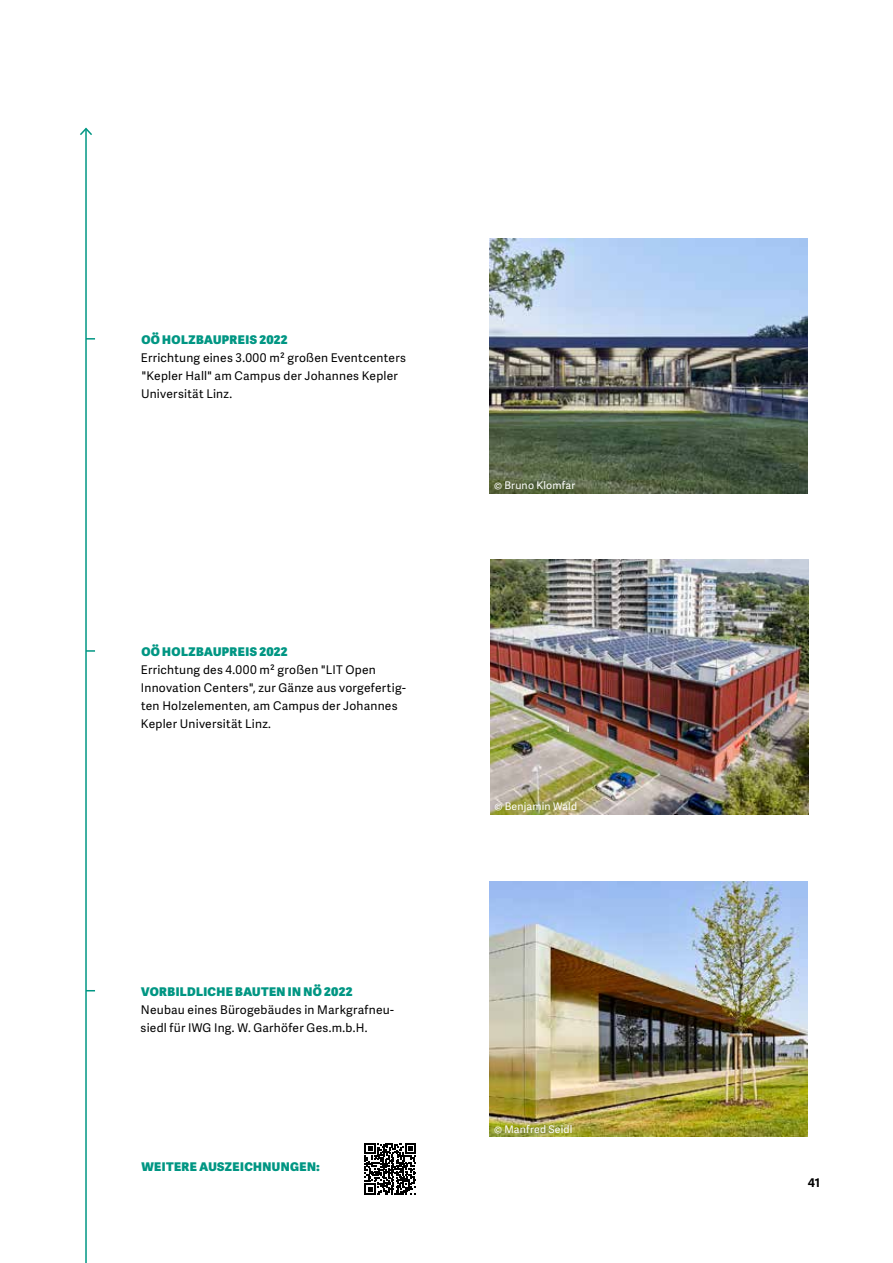
<style>
.page{position:relative;width:893px;height:1263px;background:#fff}
.page>*{position:absolute;margin:0;border:0;box-sizing:border-box;transform-origin:0 0}
.t1{font:12px/18px "Adelle Sans";letter-spacing:.02em;color:#000}
.t2{font:800 12px "Adelle Sans";letter-spacing:.03em;color:#009683}
.t3{font:700 12px "Adelle Sans";color:#000}
.t4{font:10.5px "Adelle Sans";letter-spacing:.02em;color:#fff}
</style>
<div class="page">
<svg style="left:87px;top:338px;width:8px;height:2px"></svg>
<svg style="left:87px;top:650px;width:8px;height:2px"></svg>
<img style="left:490px;top:559px;width:318px;height:255px">
<img style="left:490px;top:238px;width:318px;height:256px">
<img style="left:490px;top:882px;width:318px;height:255px">
<hr style="left:85px;top:129px;width:2px;height:1134px;background:#009683">
<svg style="left:80px;top:127px;width:12px;height:10px"></svg>
<svg style="left:365px;top:1143px;width:51px;height:51px"></svg>
<p class="t2" style="left:141px;top:332px;width:148px">OÖ HOLZBAUPREIS 2022</p>
<p class="t1" style="left:141px;top:349px;width:266px">Errichtung eines 3.000 m² großen Eventcenters "Kepler Hall" am Campus der Johannes Kepler<br>Universität Linz.</p>
<p class="t2" style="left:141px;top:644px;width:148px">OÖ HOLZBAUPREIS 2022</p>
<p class="t1" style="left:141px;top:661px;width:266px">Errichtung des 4.000 m² großen "LIT Open Innovation Centers", zur Gänze aus vorgefertig&shy;ten Holzelementen, am Campus der Johannes Kepler Universität Linz.</p>
<p class="t2" style="left:141px;top:984px;width:213px">VORBILDLICHE BAUTEN IN NÖ 2022</p>
<p class="t1" style="left:141px;top:1001px;width:255px">Neubau eines Bürogebäudes in Markgrafneu&shy;siedl für IWG Ing. W. Garhöfer Ges.m.b.H.</p>
<p class="t2" style="left:141px;top:1159px;width:180px">WEITERE AUSZEICHNUNGEN:</p>
<p class="t4" style="left:494px;top:480px;width:83px">© Bruno Klomfar</p>
<p class="t4" style="left:494px;top:800px;width:84px">© Benjamin Wald</p>
<p class="t4" style="left:494px;top:1123px;width:80px">© Manfred Seidl</p>
<p class="t3" style="left:808px;top:1175px;width:14px">41</p>
</div>
